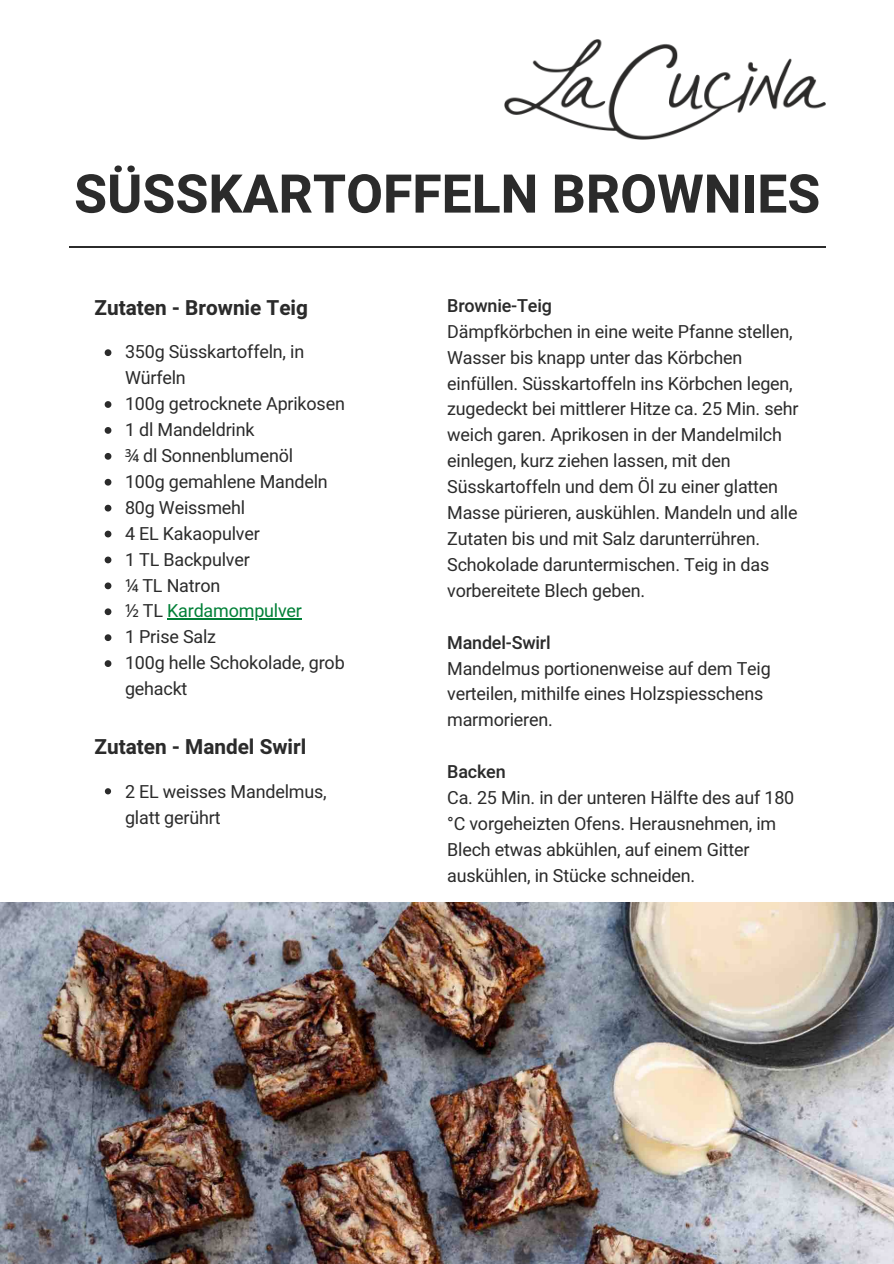
<style>
.page{position:relative;width:894px;height:1264px;background:#fff}
.page>*{position:absolute;margin:0;border:0;box-sizing:border-box;transform-origin:0 0}
.t1{font:700 53.4px "Heebo";color:#2b2b2b}
.t2{font:700 20.7px "Heebo";color:#2b2b2b}
.t3{font:18px/26px "Heebo";letter-spacing:-.01em;color:#2b2b2b}
.t4{font:500 18px "Heebo";letter-spacing:-.01em;color:#2b2b2b}
.t5{font:18px "Heebo";letter-spacing:-.01em;color:#008037}
.t6{font:17.85px/26.8px "Heebo";letter-spacing:-.01em;color:#2b2b2b}
.s1{font-family:"Noto Sans"}
.s2{font-family:"Noto Sans";color:#2b2b2b}
.s3{color:#2b2b2b}
</style>
<div class="page">
<hr style="left:69px;top:247px;width:756px;height:1px;background:#2b2b2b">
<img style="left:0;top:902px;width:893px;height:361px">
<img style="left:504px;top:39px;width:321px;height:100px">
<svg style="left:105px;top:349px;width:6px;height:7px"></svg>
<svg style="left:105px;top:401px;width:6px;height:7px"></svg>
<svg style="left:105px;top:427px;width:6px;height:7px"></svg>
<svg style="left:105px;top:453px;width:6px;height:6px"></svg>
<svg style="left:105px;top:479px;width:6px;height:6px"></svg>
<svg style="left:105px;top:505px;width:6px;height:6px"></svg>
<svg style="left:105px;top:530px;width:6px;height:7px"></svg>
<svg style="left:105px;top:556px;width:6px;height:7px"></svg>
<svg style="left:105px;top:582px;width:6px;height:7px"></svg>
<svg style="left:105px;top:608px;width:6px;height:7px"></svg>
<hr style="left:167px;top:618px;width:135px;height:1px;background:#008037">
<svg style="left:105px;top:634px;width:6px;height:7px"></svg>
<svg style="left:105px;top:660px;width:6px;height:7px"></svg>
<svg style="left:105px;top:788px;width:6px;height:6px"></svg>
<p class="t1" style="left:74px;top:157px;width:747px">SÜSSKARTOFFELN BROWNIES</p>
<p class="t2" style="left:94px;top:293px;width:215px">Zutaten - Brownie Teig</p>
<p class="t3" style="left:125px;top:340px;width:181px">350g Süsskartoffeln, in<br>Würfeln</p>
<p class="t3" style="left:125px;top:391px;width:221px">100g getrocknete Aprikosen</p>
<p class="t3" style="left:125px;top:417px;width:131px">1 dl Mandeldrink</p>
<p class="t3" style="left:125px;top:443px;width:170px"><span class="s1">¾</span> dl Sonnenblumenöl</p>
<p class="t3" style="left:125px;top:469px;width:204px">100g gemahlene Mandeln</p>
<p class="t3" style="left:125px;top:495px;width:122px">80g Weissmehl</p>
<p class="t3" style="left:125px;top:521px;width:136px">4 EL Kakaopulver</p>
<p class="t3" style="left:125px;top:547px;width:126px">1 TL Backpulver</p>
<p class="t3" style="left:125px;top:573px;width:97px"><span class="s1">¼</span> TL Natron</p>
<p class="t5" style="left:125px;top:598px;width:178px"><span class="s2">½</span> <span class="s3">TL</span> Kardamompulver</p>
<p class="t3" style="left:125px;top:624px;width:93px">1 Prise Salz</p>
<p class="t3" style="left:125px;top:650px;width:221px">100g helle Schokolade, grob gehackt</p>
<p class="t2" style="left:94px;top:732px;width:213px">Zutaten - Mandel Swirl</p>
<p class="t6" style="left:125px;top:778px;width:203px">2 EL weisses Mandelmus, glatt gerührt</p>
<p class="t4" style="left:447px;top:293px;width:106px">Brownie-Teig</p>
<p class="t3" style="left:447px;top:319px;width:353px">Dämpfkörbchen in eine weite Pfanne stellen, Wasser bis knapp unter das Körbchen einfüllen. Süsskartoffeln ins Körbchen legen, zugedeckt bei mittlerer Hitze ca. 25 Min. sehr weich garen. Aprikosen in der Mandelmilch einlegen, kurz ziehen lassen, mit den Süsskartoffeln und dem Öl zu einer glatten Masse pürieren, auskühlen. Mandeln und alle Zutaten bis und mit Salz darunterrühren.<br>Schokolade daruntermischen. Teig in das vorbereitete Blech geben.</p>
<p class="t4" style="left:447px;top:629px;width:105px">Mandel-Swirl</p>
<p class="t3" style="left:447px;top:656px;width:325px">Mandelmus portionenweise auf dem Teig verteilen, mithilfe eines Holzspiesschens marmorieren.</p>
<p class="t4" style="left:447px;top:759px;width:60px">Backen</p>
<p class="t3" style="left:447px;top:785px;width:348px">Ca. 25 Min. in der unteren Hälfte des auf 180 °C vorgeheizten Ofens. Herausnehmen, im Blech etwas abkühlen, auf einem Gitter auskühlen, in Stücke schneiden.</p>
</div>
